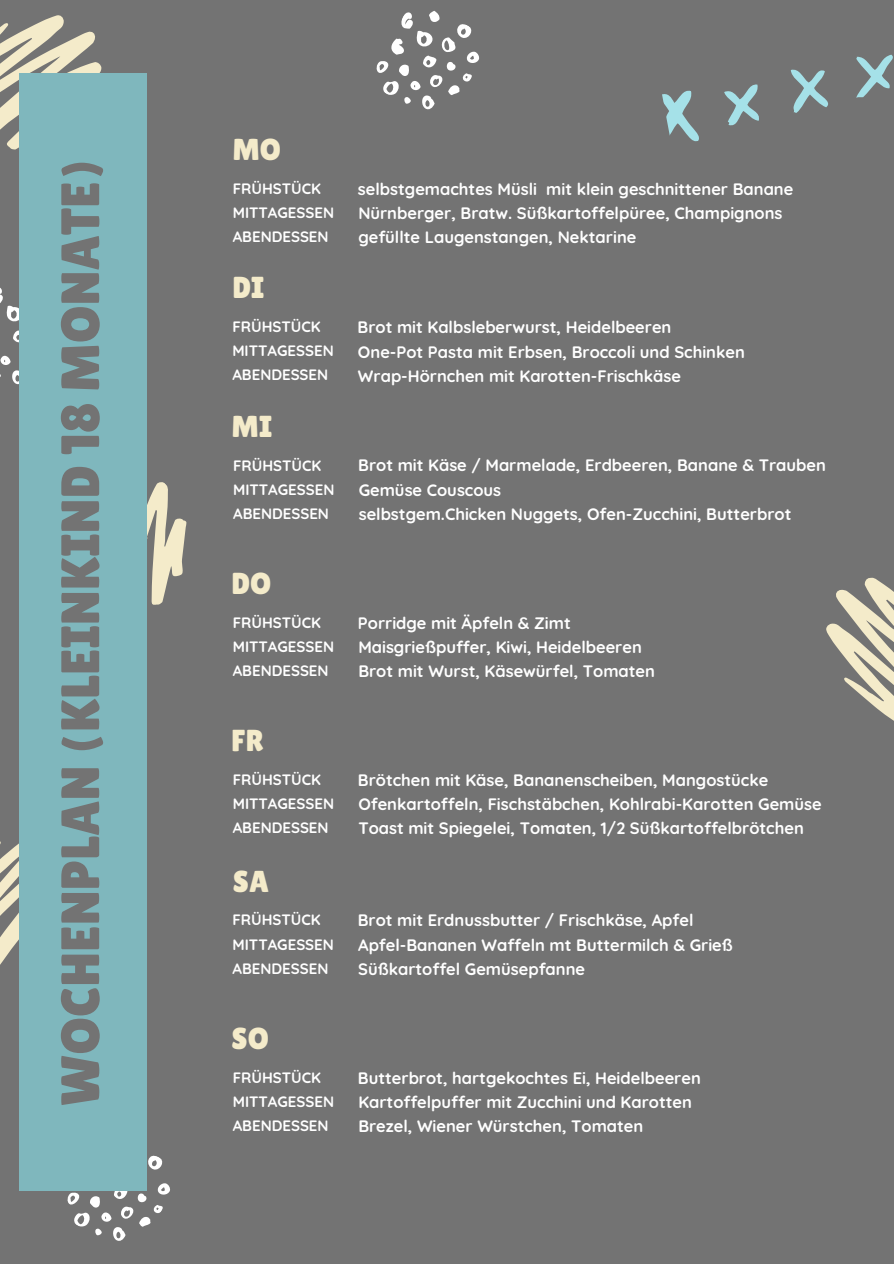
<style>
.page{position:relative;width:894px;height:1264px;background:#fff}
.page>*{position:absolute;margin:0;border:0;box-sizing:border-box;transform-origin:0 0}
.t1{font:54px "Lilita One";color:#737373}
.t2{font:30.3px "Lilita One";color:#f4ebca}
.t3{font:700 16.5px/24.3px "Quicksand";color:#fff}
.t4{font:700 15px/24.2px "Quicksand";color:#fff}
</style>
<div class="page">
<div style="left:0;top:0;width:893px;height:1263px;background:#737373"></div>
<svg style="left:0;top:15px;width:101px;height:140px"></svg>
<svg style="left:19px;top:446px;width:168px;height:214px"></svg>
<svg style="left:0;top:815px;width:20px;height:160px"></svg>
<svg style="left:0;top:284px;width:20px;height:102px"></svg>
<svg style="left:64px;top:1155px;width:106px;height:86px"></svg>
<div style="left:20px;top:73px;width:127px;height:1117px;background:#7fb7bd"></div>
<svg style="left:856px;top:54px;width:37px;height:44px"></svg>
<svg style="left:790px;top:69px;width:38px;height:44px"></svg>
<svg style="left:662px;top:90px;width:37px;height:52px"></svg>
<svg style="left:724px;top:84px;width:35px;height:42px"></svg>
<svg style="left:376px;top:10px;width:104px;height:100px"></svg>
<svg style="left:826px;top:577px;width:67px;height:143px"></svg>
<h1 class="t1" style="left:49px;top:1106px;width:949px;rotate:-90deg">WOCHENPLAN (KLEINKIND 18 MONATE)</h1>
<h2 class="t2" style="left:232px;top:132px;width:50px">MO</h2>
<p class="t4" style="left:233px;top:176px;width:103px">FRÜHSTÜCK<br>MITTAGESSEN<br>ABENDESSEN</p>
<p class="t3" style="left:358px;top:176px;width:437px">selbstgemachtes Müsli mit klein geschnittener Banane<br>Nürnberger, Bratw. Süßkartoffelpüree, Champignons gefüllte Laugenstangen, Nektarine</p>
<h2 class="t2" style="left:232px;top:270px;width:33px">DI</h2>
<p class="t4" style="left:232px;top:314px;width:103px">FRÜHSTÜCK<br>MITTAGESSEN<br>ABENDESSEN</p>
<p class="t3" style="left:357px;top:315px;width:389px">Brot mit Kalbsleberwurst, Heidelbeeren<br>One-Pot Pasta mit Erbsen, Broccoli und Schinken<br>Wrap-Hörnchen mit Karotten-Frischkäse</p>
<h2 class="t2" style="left:231px;top:409px;width:42px">MI</h2>
<p class="t4" style="left:233px;top:453px;width:103px">FRÜHSTÜCK<br>MITTAGESSEN<br>ABENDESSEN</p>
<p class="t3" style="left:358px;top:453px;width:469px">Brot mit Käse / Marmelade, Erdbeeren, Banane &amp; Trauben<br>Gemüse Couscous<br>selbstgem.Chicken Nuggets, Ofen-Zucchini, Butterbrot</p>
<h2 class="t2" style="left:231px;top:566px;width:41px">DO</h2>
<p class="t4" style="left:233px;top:610px;width:103px">FRÜHSTÜCK<br>MITTAGESSEN<br>ABENDESSEN</p>
<p class="t3" style="left:358px;top:610px;width:298px">Porridge mit Äpfeln &amp; Zimt<br>Maisgrießpuffer, Kiwi, Heidelbeeren<br>Brot mit Wurst, Käsewürfel, Tomaten</p>
<h2 class="t2" style="left:231px;top:723px;width:34px">FR</h2>
<p class="t4" style="left:233px;top:767px;width:103px">FRÜHSTÜCK<br>MITTAGESSEN<br>ABENDESSEN</p>
<p class="t3" style="left:358px;top:767px;width:465px">Brötchen mit Käse, Bananenscheiben, Mangostücke<br>Ofenkartoffeln, Fischstäbchen, Kohlrabi-Karotten Gemüse<br>Toast mit Spiegelei, Tomaten, 1/2 Süßkartoffelbrötchen</p>
<h2 class="t2" style="left:233px;top:863px;width:37px">SA</h2>
<p class="t4" style="left:232px;top:907px;width:103px">FRÜHSTÜCK<br>MITTAGESSEN<br>ABENDESSEN</p>
<p class="t3" style="left:357px;top:907px;width:376px">Brot mit Erdnussbutter / Frischkäse, Apfel<br>Apfel-Bananen Waffeln mt Buttermilch &amp; Grieß<br>Süßkartoffel Gemüsepfanne</p>
<h2 class="t2" style="left:231px;top:1021px;width:39px">SO</h2>
<p class="t4" style="left:233px;top:1065px;width:103px">FRÜHSTÜCK<br>MITTAGESSEN<br>ABENDESSEN</p>
<p class="t3" style="left:358px;top:1065px;width:344px">Butterbrot, hartgekochtes Ei, Heidelbeeren<br>Kartoffelpuffer mit Zucchini und Karotten<br>Brezel, Wiener Würstchen, Tomaten</p>
</div>
